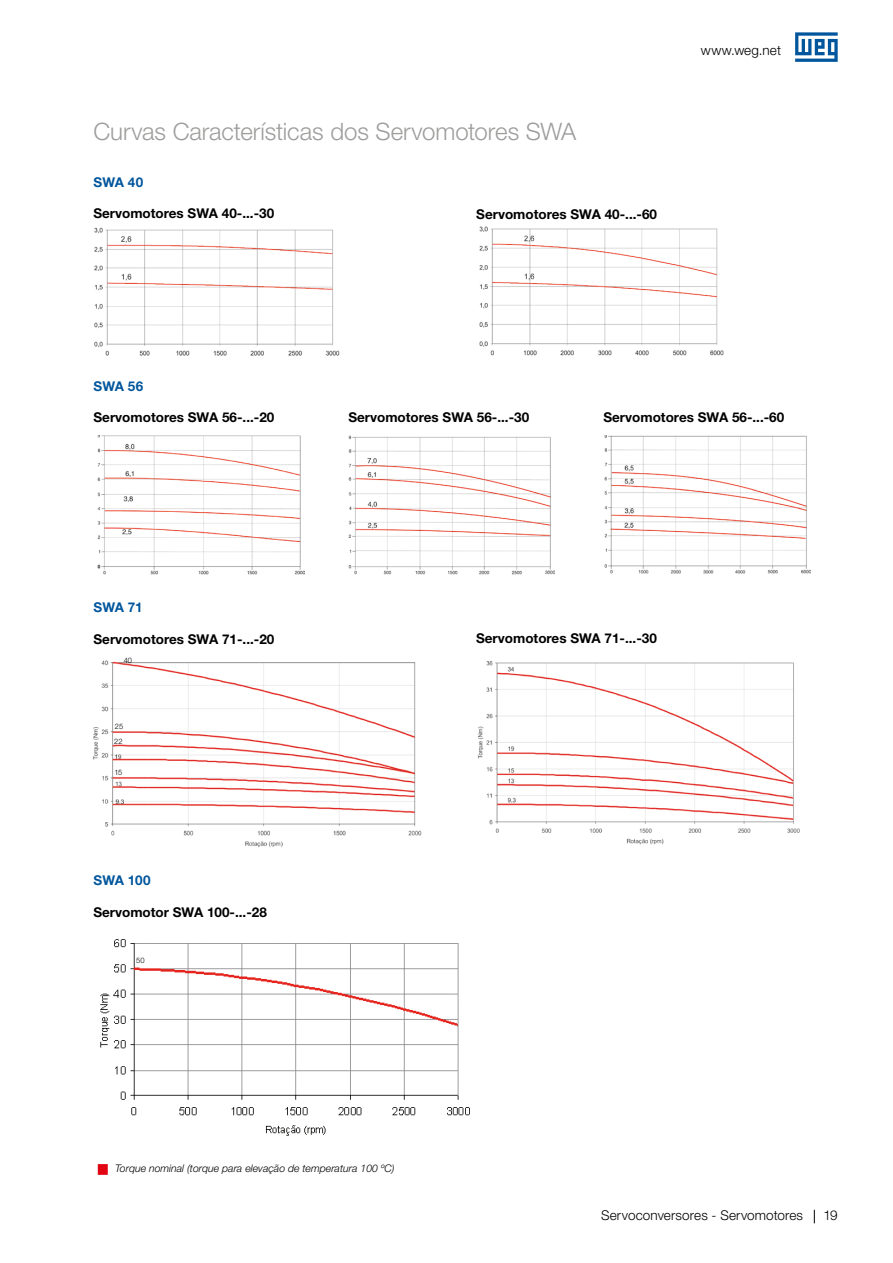
<style>
.page{position:relative;width:893px;height:1263px;background:#fff}
.page>*{position:absolute;margin:0;border:0;box-sizing:border-box;transform-origin:0 0}
.t1{font:300 24px "Helvetica Neue LT Pro";letter-spacing:-.005em;color:#9d9d9c}
.t2{font:700 13.5px "Helvetica Neue LT Pro";color:#000}
.t3{font:300 13.5px "Helvetica Neue LT Pro";letter-spacing:.01em;color:#000}
.t4{font:700 13.5px "Helvetica Neue LT Pro";letter-spacing:.01em;color:#00569d}
.t5{font:italic 300 10.5px "Helvetica Neue LT Pro";color:#000}
.t6{font:300 7.5px "Helvetica Neue LT Pro";letter-spacing:.01em;color:#000}
</style>
<div class="page">
<svg style="left:814px;top:1210px;width:1px;height:13px"></svg>
<svg style="left:795px;top:32px;width:43px;height:30px"></svg>
<div style="left:98px;top:1164px;width:10px;height:11px;background:#e30413;border:1px solid #e30413"></div>
<img style="left:479px;top:226px;width:245px;height:130px">
<img style="left:94px;top:227px;width:246px;height:129px">
<img style="left:348px;top:435px;width:206px;height:140px">
<img style="left:97px;top:435px;width:207px;height:140px">
<img style="left:604px;top:435px;width:206px;height:139px">
<img style="left:93px;top:660px;width:329px;height:188px">
<img style="left:478px;top:661px;width:322px;height:184px">
<img style="left:100px;top:939px;width:370px;height:197px">
<h1 class="t1" style="left:94px;top:117px;width:484px">Curvas Características dos Servomotores SWA</h1>
<p class="t4" style="left:94px;top:174px;width:51px">SWA 40</p>
<p class="t2" style="left:93px;top:205px;width:182px">Servomotores SWA 40-...-30</p>
<p class="t2" style="left:476px;top:205px;width:182px">Servomotores SWA 40-...-60</p>
<p class="t3" style="left:701px;top:42px;width:82px">www.weg.net</p>
<p class="t4" style="left:94px;top:378px;width:51px">SWA 56</p>
<p class="t2" style="left:94px;top:409px;width:182px">Servomotores SWA 56-...-20</p>
<p class="t2" style="left:348px;top:409px;width:182px">Servomotores SWA 56-...-30</p>
<p class="t2" style="left:603px;top:409px;width:182px">Servomotores SWA 56-...-60</p>
<p class="t4" style="left:94px;top:599px;width:51px">SWA 71</p>
<p class="t2" style="left:94px;top:631px;width:182px">Servomotores SWA 71-...-20</p>
<p class="t2" style="left:476px;top:630px;width:182px">Servomotores SWA 71-...-30</p>
<p class="t6" style="left:124px;top:655px;width:10px">40</p>
<p class="t6" style="left:115px;top:722px;width:10px">25</p>
<p class="t6" style="left:114px;top:736px;width:10px">22</p>
<p class="t6" style="left:114px;top:768px;width:10px">15</p>
<p class="t4" style="left:94px;top:871px;width:59px">SWA 100</p>
<p class="t2" style="left:93px;top:903px;width:175px">Servomotor SWA 100-...-28</p>
<p class="t6" style="left:136px;top:956px;width:10px">50</p>
<p class="t5" style="left:115px;top:1162px;width:281px">Torque nominal (torque para elevação de temperatura 100 ºC)</p>
<p class="t3" style="left:601px;top:1207px;width:204px">Servoconversores - Servomotores</p>
<p class="t3" style="left:823px;top:1207px;width:16px">19</p>
</div>
